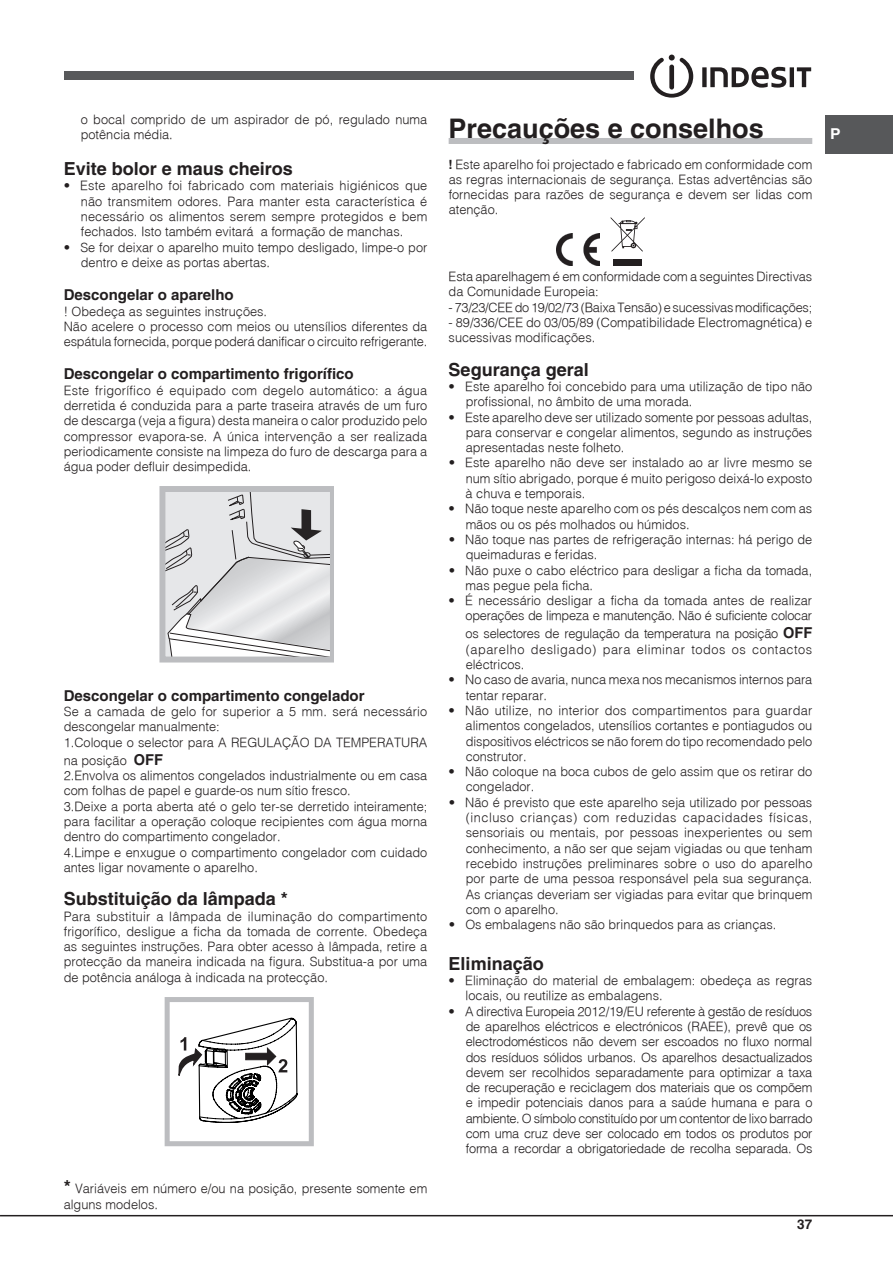
<style>
.page{position:relative;width:893px;height:1263px;background:#fff}
.page>*{position:absolute;margin:0;border:0;box-sizing:border-box;transform-origin:0 0}
.t1{font:700 27px "Helvetica";color:#231f20}
.t2{font:700 18px "Helvetica";color:#231f20}
.t3{font:700 15px "Helvetica";color:#231f20}
.t4{font:700 15px "Helvetica";color:#fff;scale:1.05 1}
.t5{font:700 13.5px "Helvetica";color:#231f20}
.t6{font:300 12.75px/15.3px "Helvetica";color:#231f20}
.t7{font:300 12.75px/15.3px "Helvetica";letter-spacing:-.02em;color:#231f20;text-align:right}
.s1{font-weight:700;font-size:15px}
.s2{font-weight:700;font-size:18px}
.s3{font-weight:700}
</style>
<div class="page">
<div style="left:825px;top:115px;width:68px;height:38px;background:#57585a"></div>
<hr style="left:0;top:1215px;width:893px;height:1px;background:#231f20">
<svg style="left:650px;top:55px;width:43px;height:43px"></svg>
<div style="left:702px;top:67px;width:5px;height:20px;background:#231f20"></div>
<svg style="left:710px;top:67px;width:76px;height:21px"></svg>
<hr style="left:790px;top:67px;width:4px;height:20px;background:#231f20">
<svg style="left:797px;top:67px;width:14px;height:20px"></svg>
<div style="left:64px;top:72px;width:570px;height:8px;background:#58595b"></div>
<svg style="left:159px;top:486px;width:175px;height:176px;background:#d8d8da"></svg>
<svg style="left:165px;top:997px;width:149px;height:149px"></svg>
<div style="left:449px;top:138px;width:363px;height:6px;background:#bcbdc0"></div>
<img style="left:557px;top:234px;width:42px;height:32px">
<div style="left:614px;top:259px;width:28px;height:6px;background:#231f20"></div>
<svg style="left:611px;top:217px;width:34px;height:35px"></svg>
<p class="t6" style="left:81px;top:111px;width:348px">o bocal comprido de um aspirador de pó, regulado numa potência média.</p>
<h2 class="t2" style="left:64px;top:158px;width:231px">Evite bolor e maus cheiros</h2>
<p class="t6" style="left:81px;top:178px;width:348px;text-align:justify;text-indent:-17px">• Este aparelho foi fabricado com materiais higiénicos que não transmitem odores. Para manter esta característica é necessário os alimentos serem sempre protegidos e bem fechados. Isto também evitará a formação de manchas.</p>
<p class="t6" style="left:81px;top:239px;width:348px;text-indent:-17px">• Se for deixar o aparelho muito tempo desligado, limpe-o por dentro e deixe as portas abertas.</p>
<p class="t3" style="left:64px;top:286px;width:172px">Descongelar o aparelho</p>
<p class="t6" style="left:64px;top:303px;width:365px">! Obedeça as seguintes instruções.<br>Não acelere o processo com meios ou utensílios diferentes da espátula fornecida, porque poderá danificar o circuito refrigerante.</p>
<p class="t3" style="left:64px;top:365px;width:292px">Descongelar o compartimento frigorífico</p>
<p class="t6" style="left:64px;top:382px;width:365px;text-align:justify">Este frigorífico é equipado com degelo automático: a água derretida é conduzida para a parte traseira através de um furo de descarga (veja a figura) desta maneira o calor produzido pelo compressor evapora-se. A única intervenção a ser realizada periodicamente consiste na limpeza do furo de descarga para a água poder defluir desimpedida.</p>
<p class="t3" style="left:64px;top:686px;width:302px">Descongelar o compartimento congelador</p>
<p class="t6" style="left:64px;top:704px;width:365px">Se a camada de gelo for superior a 5 mm. será necessário descongelar manualmente:<br>1.Coloque o selector para A REGULAÇÃO DA TEMPERATURA</p>
<p class="t6" style="left:64px;top:752px;width:365px">na posição <span class="s1">OFF<br></span>2.Envolva os alimentos congelados industrialmente ou em casa com folhas de papel e guarde-os num sítio fresco.<br>3.Deixe a porta aberta até o gelo ter-se derretido inteiramente; para facilitar a operação coloque recipientes com água morna dentro do compartimento congelador.<br>4.Limpe e enxugue o compartimento congelador com cuidado antes ligar novamente o aparelho.</p>
<h2 class="t2" style="left:64px;top:888px;width:226px">Substituição da lâmpada *</h2>
<p class="t6" style="left:64px;top:908px;width:365px;text-align:justify">Para substituir a lâmpada de iluminação do compartimento frigorífico, desligue a ficha da tomada de corrente. Obedeça as seguintes instruções. Para obter acesso à lâmpada, retire a protecção da maneira indicada na figura. Substitua-a por uma de potência análoga à indicada na protecção.</p>
<p class="t6" style="left:64px;top:1181px;width:365px"><span class="s2">*</span> Variáveis em número e/ou na posição, presente somente em alguns modelos.</p>
<h1 class="t1" style="left:449px;top:112px;width:317px">Precauções e conselhos</h1>
<p class="t6" style="left:449px;top:156px;width:365px;text-align:justify"><span class="s3">!</span> Este aparelho foi projectado e fabricado em conformidade com as regras internacionais de segurança. Estas advertências são fornecidas para razões de segurança e devem ser lidas com atenção.</p>
<p class="t4" style="left:830px;top:125px;width:12px">P</p>
<p class="t6" style="left:449px;top:269px;width:365px">Esta aparelhagem é em conformidade com a seguintes Directivas da Comunidade Europeia:</p>
<p class="t7" style="left:449px;top:299px;width:365px">- 73/23/CEE do 19/02/73 (Baixa Tensão) e sucessivas modificações;</p>
<p class="t6" style="left:449px;top:314px;width:365px">- 89/336/CEE do 03/05/89 (Compatibilidade Electromagnética) e sucessivas modificações.</p>
<h2 class="t2" style="left:449px;top:358px;width:142px">Segurança geral</h2>
<p class="t6" style="left:466px;top:378px;width:348px;text-indent:-17px">• Este aparelho foi concebido para uma utilização de tipo não profissional, no âmbito de uma morada.</p>
<p class="t6" style="left:466px;top:409px;width:348px;text-align:justify;text-indent:-17px">• Este aparelho deve ser utilizado somente por pessoas adultas, para conservar e congelar alimentos, segundo as instruções apresentadas neste folheto.</p>
<p class="t6" style="left:466px;top:455px;width:348px;text-align:justify;text-indent:-17px">• Este aparelho não deve ser instalado ao ar livre mesmo se num sítio abrigado, porque é muito perigoso deixá-lo exposto à chuva e temporais.</p>
<p class="t6" style="left:466px;top:501px;width:348px;text-indent:-17px">• Não toque neste aparelho com os pés descalços nem com as mãos ou os pés molhados ou húmidos.</p>
<p class="t6" style="left:466px;top:531px;width:348px;text-indent:-17px">• Não toque nas partes de refrigeração internas: há perigo de queimaduras e feridas.</p>
<p class="t6" style="left:466px;top:562px;width:348px;text-indent:-17px">• Não puxe o cabo eléctrico para desligar a ficha da tomada, mas pegue pela ficha.</p>
<p class="t7" style="left:449px;top:593px;width:365px">• É necessário desligar a ficha da tomada antes de realizar operações de limpeza e manutenção. Não é suficiente colocar</p>
<p class="t6" style="left:466px;top:626px;width:348px;text-align:justify">os selectores de regulação da temperatura na posição <span class="s1">OFF </span>(aparelho desligado) para eliminar todos os contactos eléctricos.</p>
<p class="t6" style="left:466px;top:672px;width:348px;text-indent:-17px">• No caso de avaria, nunca mexa nos mecanismos internos para tentar reparar.</p>
<p class="t6" style="left:466px;top:702px;width:348px;text-align:justify;text-indent:-17px">• Não utilize, no interior dos compartimentos para guardar alimentos congelados, utensílios cortantes e pontiagudos ou dispositivos eléctricos se não forem do tipo recomendado pelo construtor.</p>
<p class="t6" style="left:466px;top:764px;width:348px;text-indent:-17px">• Não coloque na boca cubos de gelo assim que os retirar do congelador.</p>
<p class="t6" style="left:466px;top:794px;width:348px;text-align:justify;text-indent:-17px">• Não é previsto que este aparelho seja utilizado por pessoas (incluso crianças) com reduzidas capacidades físicas, sensoriais ou mentais, por pessoas inexperientes ou sem conhecimento, a não ser que sejam vigiadas ou que tenham recebido instruções preliminares sobre o uso do aparelho por parte de uma pessoa responsável pela sua segurança.<br>As crianças deveriam ser vigiadas para evitar que brinquem com o aparelho.</p>
<p class="t6" style="left:449px;top:917px;width:329px">• Os embalagens não são brinquedos para as crianças.</p>
<h2 class="t2" style="left:449px;top:952px;width:97px">Eliminação</h2>
<p class="t6" style="left:466px;top:972px;width:348px;text-indent:-17px">• Eliminação do material de embalagem: obedeça as regras locais, ou reutilize as embalagens.</p>
<p class="t6" style="left:466px;top:1003px;width:348px;text-align:justify;text-indent:-17px">• A directiva Europeia 2012/19/EU referente à gestão de resíduos de aparelhos eléctricos e electrónicos (RAEE), prevê que os electrodomésticos não devem ser escoados no fluxo normal dos resíduos sólidos urbanos. Os aparelhos desactualizados devem ser recolhidos separadamente para optimizar a taxa de recuperação e reciclagem dos materiais que os compõem e impedir potenciais danos para a saúde humana e para o ambiente. O símbolo constituído por um contentor de lixo barrado com uma cruz deve ser colocado em todos os produtos por forma a recordar a obrigatoriedade de recolha separada. Os</p>
<p class="t5" style="left:797px;top:1215px;width:17px">37</p>
</div>
